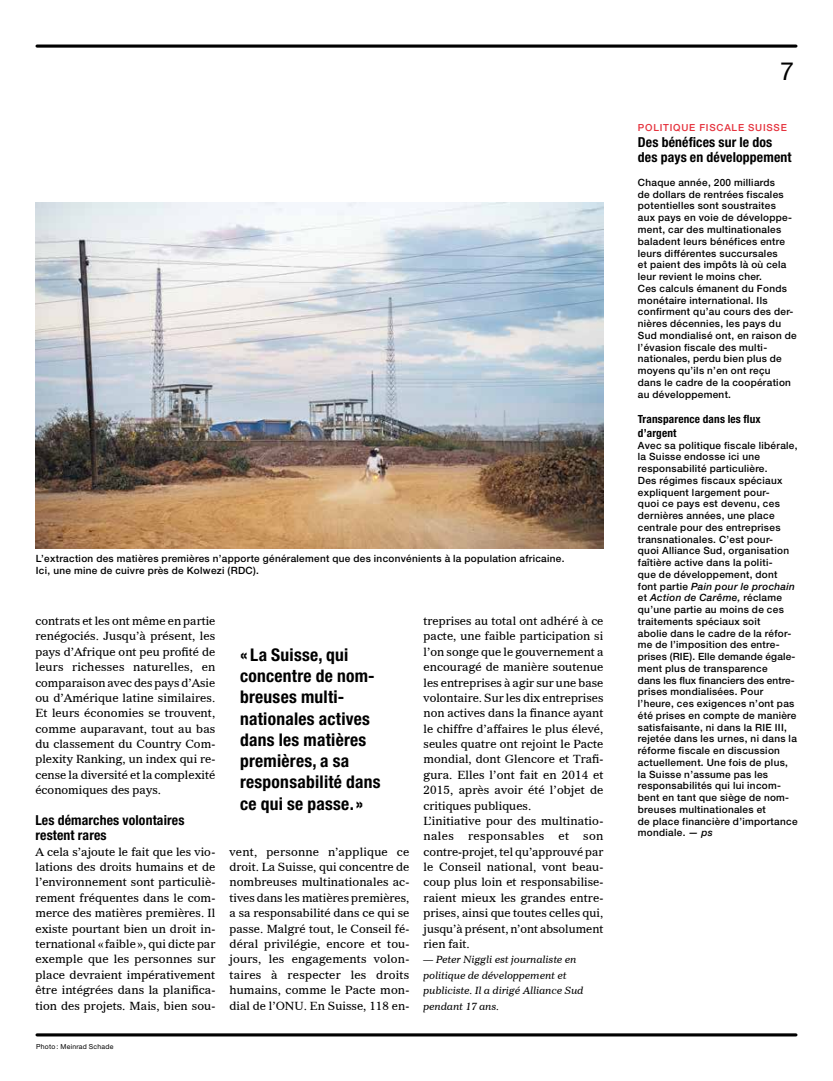
<style>
.page{position:relative;width:833px;height:1081px;background:#fff}
.page>*{position:absolute;margin:0;border:0;box-sizing:border-box;transform-origin:0 0}
.t1{font:25px "Helvetica Neue LT Std";color:#000}
.t2{font:700 condensed 17.5px/21.2px "Helvetica Neue LT Std";letter-spacing:.015em;color:#000}
.t3{font:700 condensed 13.75px/15.4px "Helvetica Neue LT Std";letter-spacing:.01em;color:#000}
.t4{font:11.38px/15.4px "Imperial BT";letter-spacing:.005em;color:#000;text-align:justify}
.t5{font:11.38px "Imperial BT";letter-spacing:.035em;color:#000}
.t6{font:700 condensed 11.25px/13.8px "Helvetica Neue LT Std";letter-spacing:.015em;color:#000}
.t7{font:500 10px/11.8px "Helvetica Neue LT Std";letter-spacing:.03em;color:#000}
.t8{font:italic 10px/15.4px "Imperial BT";letter-spacing:.005em;color:#000}
.t9{font:500 9.75px "Helvetica Neue LT Std";letter-spacing:.08em;color:#e5323d}
.t10{font:6.88px "Helvetica Neue LT Std";letter-spacing:.03em;color:#000}
.s1{font-style:italic}
</style>
<div class="page">
<hr style="left:37px;top:45px;width:759px;height:3px;background:#000">
<hr style="left:37px;top:1033px;width:759px;height:3px;background:#000">
<img style="left:35px;top:203px;width:568px;height:345px">
<p class="t7" style="left:36px;top:553px;width:530px">L’extraction des matières premières n’apporte généralement que des inconvénients à la population africaine.<br>Ici, une mine de cuivre près de Kolwezi (RDC).</p>
<p class="t4" style="left:35px;top:613px;width:181px">contrats et les ont même en partie renégociés. Jusqu’à présent, les pays d’Afrique ont peu profité de leurs richesses naturelles, en comparaison avec des pays d’Asie ou d’Amérique latine similaires.<br>Et leurs économies se trouvent, comme auparavant, tout au bas du classement du Country Com&shy;plexity Ranking, un index qui re&shy;cense la diversité et la complexité économiques des pays.</p>
<p class="t3" style="left:35px;top:812px;width:150px">Les démarches volontaires restent rares</p>
<p class="t4" style="left:35px;top:844px;width:181px">A cela s’ajoute le fait que les vio&shy;lations des droits humains et de l’environnement sont particuliè&shy;rement fréquentes dans le com&shy;merce des matières premières. Il existe pourtant bien un droit in&shy;ternational « faible», qui dicte par exemple que les personnes sur place devraient impérativement être intégrées dans la planifica&shy;tion des projets. Mais, bien sou-</p>
<p class="t4" style="left:229px;top:844px;width:181px">vent, personne n’applique ce droit. La Suisse, qui concentre de nombreuses multinationales ac&shy;tives dans les matières premières, a sa responsabilité dans ce qui se passe. Malgré tout, le Conseil fé&shy;déral privilégie, encore et tou&shy;jours, les engagements volon&shy;taires à respecter les droits humains, comme le Pacte mon&shy;dial de l’ONU. En Suisse, 118 en-</p>
<h2 class="t2" style="left:240px;top:644px;width:142px">« La Suisse, qui concentre de nom&shy;breuses multi&shy;nationales actives dans les matières premières, a sa responsabilité dans ce qui se passe.»</h2>
<p class="t10" style="left:36px;top:1042px;width:79px">Photo : Meinrad Schade</p>
<p class="t4" style="left:423px;top:613px;width:181px;text-align:left">treprises au total ont adhéré à ce pacte, une faible participation si l’on songe que le gouvernement a encouragé de manière soutenue les entreprises à agir sur une base volontaire. Sur les dix entreprises non actives dans la finance ayant le chiffre d’affaires le plus élevé, seules quatre ont rejoint le Pacte mondial, dont Glencore et Trafi&shy;gura. Elles l’ont fait en 2014 et<br>2015, après avoir été l’objet de critiques publiques.<br>L’initiative pour des multinatio&shy;nales</p>
<p class="t5" style="left:468px;top:829px;width:77px">responsables</p>
<p class="t4" style="left:558px;top:828px;width:12px">et</p>
<p class="t4" style="left:423px;top:828px;width:181px;text-indent:160px">son contre-projet, tel qu’approuvé par le Conseil national, vont beau&shy;coup plus loin et responsabilise&shy;raient mieux les grandes entre&shy;prises, ainsi que toutes celles qui, jusqu’à présent, n’ont absolument rien fait.</p>
<p class="t8" style="left:423px;top:952px;width:162px">— Peter Niggli est journaliste en politique de développement et publiciste. Il a dirigé Alliance Sud pendant 17 ans.</p>
<h1 class="t1" style="left:780px;top:56px;width:15px">7</h1>
<p class="t9" style="left:638px;top:122px;width:150px">POLITIQUE FISCALE SUISSE</p>
<p class="t3" style="left:638px;top:134px;width:155px">Des bénéfices sur le dos des pays en développement</p>
<p class="t7" style="left:638px;top:176px;width:160px">Chaque année, 200 milliards<br>de dollars de rentrées fiscales potentielles sont soustraites<br>aux pays en voie de développe&shy;ment, car des multinationales baladent leurs bénéfices entre leurs différentes succursales<br>et paient des impôts là où cela leur revient le moins cher.<br>Ces calculs émanent du Fonds monétaire international. Ils confirment qu’au cours des der&shy;nières décennies, les pays du<br>Sud mondialisé ont, en raison de l’évasion fiscale des multi&shy;nationales, perdu bien plus de moyens qu’ils n’en ont reçu<br>dans le cadre de la coopération au développement.</p>
<p class="t6" style="left:638px;top:412px;width:124px">Transparence dans les flux d’argent</p>
<p class="t7" style="left:638px;top:439px;width:161px">Avec sa politique fiscale libérale, la Suisse endosse ici une responsabilité particulière.<br>Des régimes fiscaux spéciaux expliquent largement pour-<br>quoi ce pays est devenu, ces dernières années, une place centrale pour des entreprises transnationales. C’est pour-<br>quoi Alliance Sud, organisation faîtière active dans la politi-<br>que de développement, dont font partie <span class="s1">Pain pour le prochain </span>et <span class="s1">Action de Carême,</span> réclame qu’une partie au moins de ces traitements spéciaux soit<br>abolie dans le cadre de la réfor&shy;me de l’imposition des entre&shy;prises (RIE). Elle demande égale&shy;ment plus de transparence<br>dans les flux financiers des entre&shy;prises mondialisées. Pour l’heure, ces exigences n’ont pas été prises en compte de manière satisfaisante, ni dans la RIE III, rejetée dans les urnes, ni dans la réforme fiscale en discussion actuellement. Une fois de plus, la Suisse n’assume pas les responsabilités qui lui incom&shy;bent en tant que siège de nom&shy;breuses multinationales et<br>de place financière d’importance mondiale. <span class="s1">— ps</span></p>
</div>
